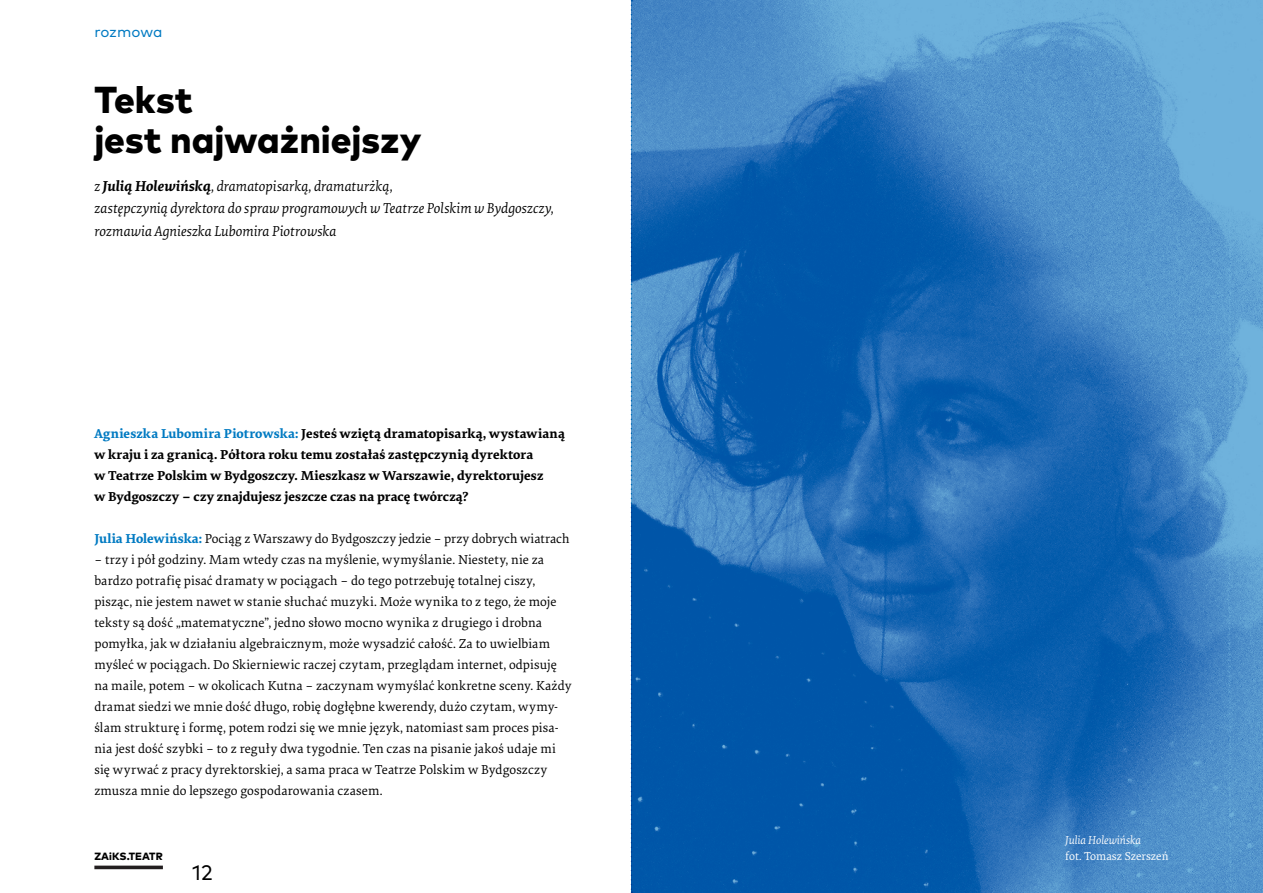
<style>
.page{position:relative;width:1263px;height:893px;background:#fff}
.page>*{position:absolute;margin:0;border:0;box-sizing:border-box;transform-origin:0 0}
.t1{font:800 37.5px/40.5px "Mark OT";letter-spacing:-.005em;color:#000}
.t2{font:21px "Mark Pro";color:#000}
.t3{font:italic 15px/22.5px "Elena Basic";letter-spacing:.005em;color:#000}
.t4{font:15px "Mark Pro";color:#007ac2}
.t5{font:13.5px/21px "Elena Basic";letter-spacing:.01em;color:#000}
.t6{font:700 13.5px/21px "Elena Basic";letter-spacing:.005em;color:#000}
.t7{font:12px "Elena Basic";color:#fff}
.t8{font:italic 12px "Elena Basic";color:#fff}
.t9{font:800 10.5px "Mark OT";letter-spacing:.01em;color:#000}
.s1{font-weight:700}
.s2{color:#007ac2}
.s3{font-weight:700;color:#007ac2}
</style>
<div class="page">
<hr style="left:94px;top:866px;width:69px;height:3px;background:#231f20">
<img style="left:631px;top:0;width:632px;height:893px">
<p class="t4" style="left:94px;top:21px;width:70px">rozmowa</p>
<h1 class="t1" style="left:94px;top:78px;width:328px">Tekst<br>jest najważniejszy</h1>
<p class="t3" style="left:94px;top:174px;width:461px">z <span class="s1">Julią Holewińską</span>, dramatopisarką, dramaturżką,<br>zastępczynią dyrektora do spraw programowych w Teatrze Polskim w Bydgoszczy, rozmawia Agnieszka Lubomira Piotrowska</p>
<p class="t6" style="left:94px;top:422px;width:472px"><span class="s2">Agnieszka Lubomira Piotrowska:</span> Jesteś wziętą dramatopisarką, wystawianą w kraju i za granicą. Półtora roku temu zostałaś zastępczynią dyrektora<br>w Teatrze Polskim w Bydgoszczy. Mieszkasz w Warszawie, dyrektorujesz<br>w Bydgoszczy – czy znajdujesz jeszcze czas na pracę twórczą?</p>
<p class="t5" style="left:94px;top:528px;width:477px"><span class="s3">Julia Holewińska:</span> Pociąg z Warszawy do Bydgoszczy jedzie – przy dobrych wiatrach</p>
<p class="t5" style="left:94px;top:549px;width:479px">– trzy i pół godziny. Mam wtedy czas na myślenie, wymyślanie. Niestety, nie za bardzo potrafię pisać dramaty w pociągach – do tego potrzebuję totalnej ciszy, pisząc, nie jestem nawet w stanie słuchać muzyki. Może wynika to z tego, że moje teksty są dość „matematyczne”, jedno słowo mocno wynika z drugiego i drobna pomyłka, jak w działaniu algebraicznym, może wysadzić całość. Za to uwielbiam myśleć w pociągach. Do Skierniewic raczej czytam, przeglądam internet, odpisuję na maile, potem – w okolicach Kutna – zaczynam wymyślać konkretne sceny. Każdy dramat siedzi we mnie dość długo, robię dogłębne kwerendy, dużo czytam, wymy&shy;ślam strukturę i formę, potem rodzi się we mnie język, natomiast sam proces pisa&shy;nia jest dość szybki – to z reguły dwa tygodnie. Ten czas na pisanie jakoś udaje mi się wyrwać z pracy dyrektorskiej, a sama praca w Teatrze Polskim w Bydgoszczy zmusza mnie do lepszego gospodarowania czasem.</p>
<p class="t9" style="left:94px;top:849px;width:70px">ZAiKS.TEATR</p>
<h2 class="t2" style="left:192px;top:857px;width:22px">12</h2>
<p class="t8" style="left:1065px;top:832px;width:77px">Julia Holewińska</p>
<p class="t7" style="left:1065px;top:848px;width:105px">fot. Tomasz Szerszeń</p>
</div>
